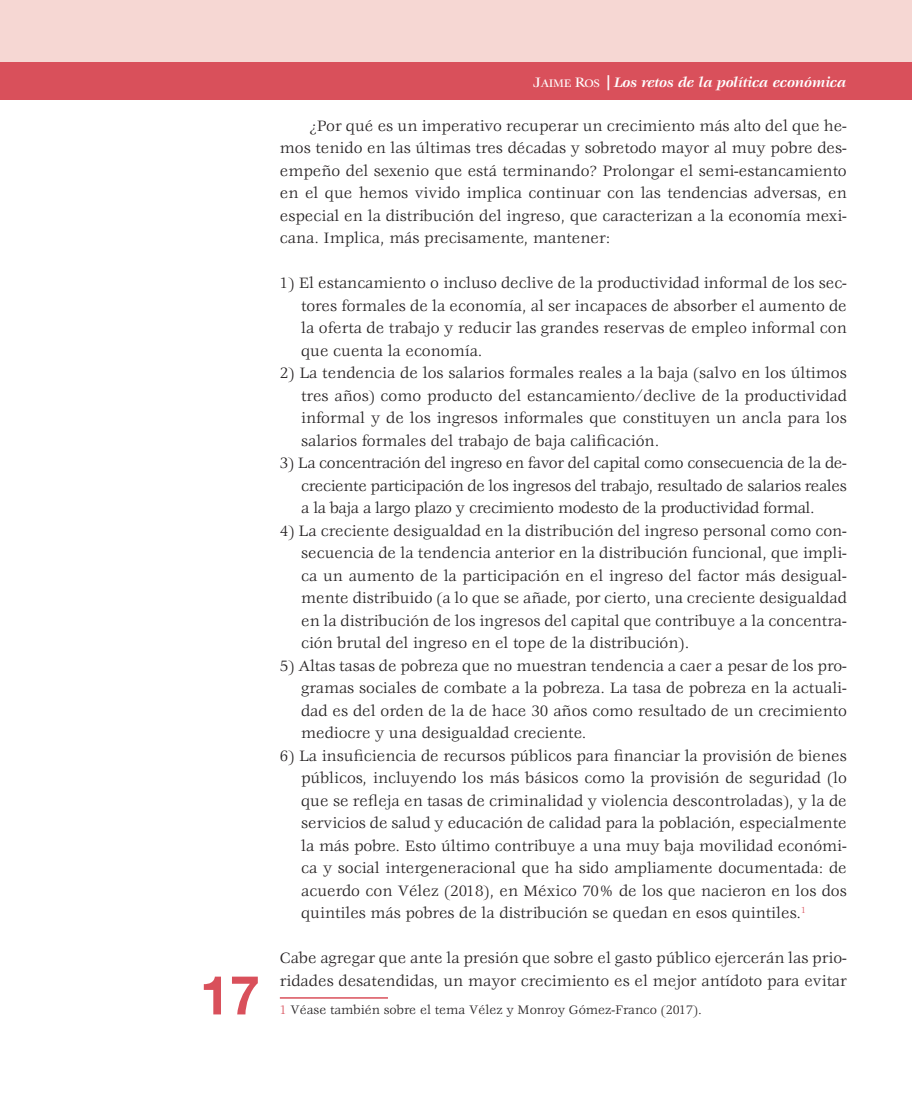
<style>
.page{position:relative;width:912px;height:1106px;background:#fff}
.page>*{position:absolute;margin:0;border:0;box-sizing:border-box;transform-origin:0 0}
.t1{font:700 54px "Helvetica Neue LT Std";color:#d9505b}
.t2{font:16.5px/22.5px "Veljovic";color:#231f20;text-align:justify}
.t3{font:italic 700 15px "Veljovic";letter-spacing:-.01em;color:#fff}
.t4{font:13.5px "Veljovic";color:#231f20}
.s1{font-family:"Veljovic Medium SC800";font-weight:400;font-style:normal}
.s2{font-family:"Veljovic Medium SC800";font-weight:400;font-style:normal;font-size:12px}
.s3{font-family:"Helvetica Neue LT Std";font-weight:500}
.s4{color:#d9505b}
</style>
<div class="page">
<hr style="left:280px;top:997px;width:108px;height:1px;background:#d9505b">
<div style="left:0;top:0;width:911px;height:67px;background:#f6d7d3"></div>
<div style="left:0;top:62px;width:911px;height:38px;background:#d9505b"></div>
<p class="t1" style="left:200px;top:961px;width:62px">17</p>
<p class="t3" style="left:533px;top:74px;width:314px"><span class="s1">J</span><span class="s2">AIME</span> <span class="s1">R</span><span class="s2">OS</span> <span class="s3">|</span> Los retos de la política económica</p>
<p class="t2" style="left:280px;top:115px;width:568px;text-indent:30px">¿Por qué es un imperativo recuperar un crecimiento más alto del que he&shy;mos tenido en las últimas tres décadas y sobretodo mayor al muy pobre des&shy;empeño del sexenio que está terminando? Prolongar el semi-estancamiento en el que hemos vivido implica continuar con las tendencias adversas, en especial en la distribución del ingreso, que caracterizan a la economía mexi&shy;cana. Implica, más precisamente, mantener:</p>
<p class="t2" style="left:301px;top:272px;width:547px;text-indent:-21px">1) El estancamiento o incluso declive de la productividad informal de los sec&shy;tores formales de la economía, al ser incapaces de absorber el aumento de la oferta de trabajo y reducir las grandes reservas de empleo informal con que cuenta la economía.</p>
<p class="t2" style="left:301px;top:362px;width:547px;text-indent:-21px">2) La tendencia de los salarios formales reales a la baja (salvo en los últimos tres años) como producto del estancamiento/declive de la productividad informal y de los ingresos informales que constituyen un ancla para los salarios formales del trabajo de baja calificación.</p>
<p class="t2" style="left:301px;top:452px;width:547px;text-indent:-21px">3) La concentración del ingreso en favor del capital como consecuencia de la de&shy;creciente participación de los ingresos del trabajo, resultado de salarios reales a la baja a largo plazo y crecimiento modesto de la productividad formal.</p>
<p class="t2" style="left:301px;top:520px;width:547px;text-indent:-21px">4) La creciente desigualdad en la distribución del ingreso personal como con&shy;secuencia de la tendencia anterior en la distribución funcional, que impli&shy;ca un aumento de la participación en el ingreso del factor más desigual&shy;mente distribuido (a lo que se añade, por cierto, una creciente desigualdad en la distribución de los ingresos del capital que contribuye a la concentra&shy;ción brutal del ingreso en el tope de la distribución).</p>
<p class="t2" style="left:301px;top:655px;width:547px;text-indent:-21px">5) Altas tasas de pobreza que no muestran tendencia a caer a pesar de los pro&shy;gramas sociales de combate a la pobreza. La tasa de pobreza en la actuali&shy;dad es del orden de la de hace 30 años como resultado de un crecimiento mediocre y una desigualdad creciente.</p>
<p class="t2" style="left:301px;top:745px;width:547px;text-indent:-21px">6) La insuficiencia de recursos públicos para financiar la provisión de bienes públicos, incluyendo los más básicos como la provisión de seguridad (lo que se refleja en tasas de criminalidad y violencia descontroladas), y la de servicios de salud y educación de calidad para la población, especialmente la más pobre. Esto último contribuye a una muy baja movilidad económi&shy;ca y social intergeneracional que ha sido ampliamente documentada: de acuerdo con Vélez (2018), en México 70% de los que nacieron en los dos quintiles más pobres de la distribución se quedan en esos quintiles.<sup>1</sup></p>
<p class="t2" style="left:280px;top:947px;width:568px">Cabe agregar que ante la presión que sobre el gasto público ejercerán las prio&shy;ridades desatendidas, un mayor crecimiento es el mejor antídoto para evitar</p>
<p class="t4" style="left:280px;top:1002px;width:423px"><span class="s4">1</span> Véase también sobre el tema Vélez y Monroy Gómez-Franco (2017).</p>
</div>
